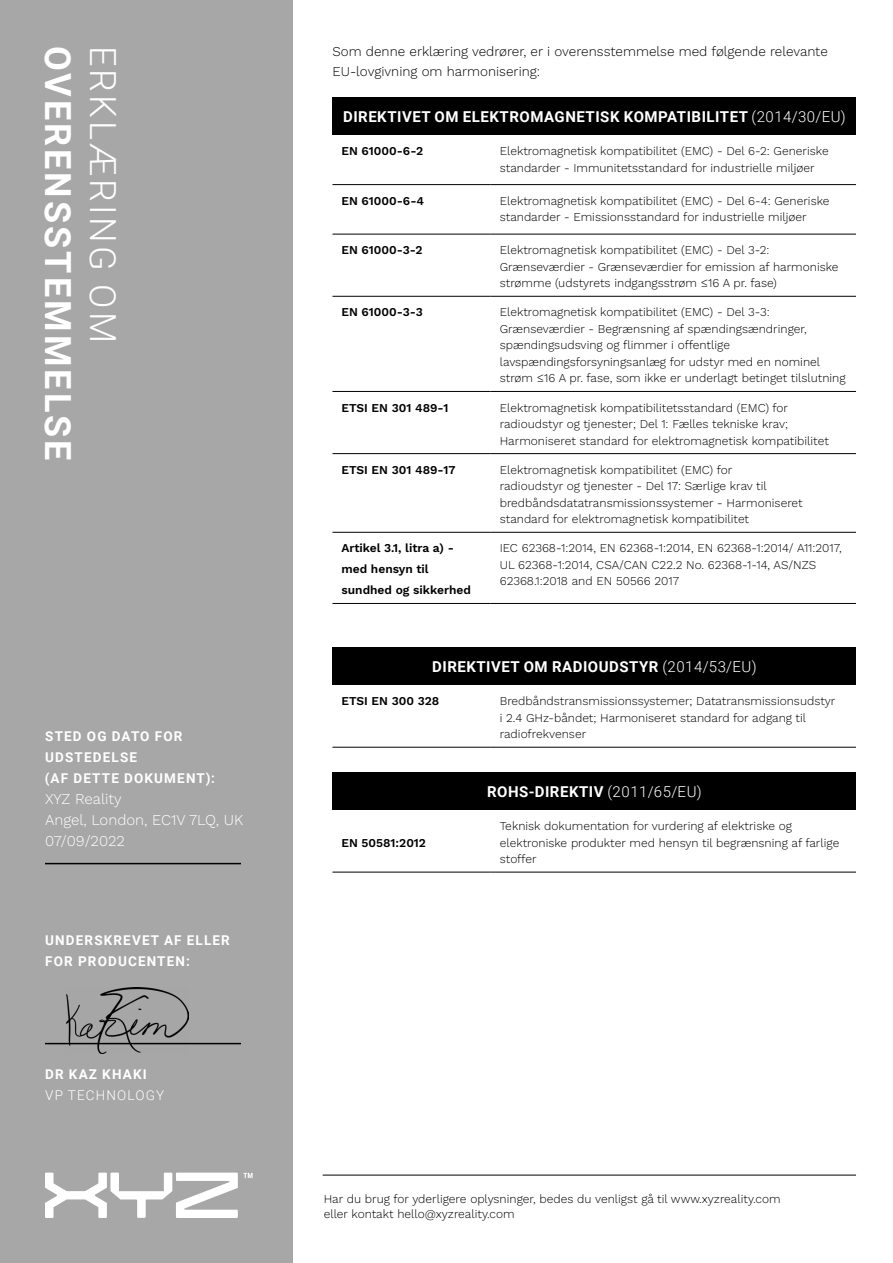
<style>
.page{position:relative;width:893px;height:1263px;background:#fff}
.page>*{position:absolute;margin:0;border:0;box-sizing:border-box;transform-origin:0 0}
.t1{font:700 36px "Roboto";letter-spacing:.085em;color:#fff}
.t2{font:300 36px "Roboto";letter-spacing:.085em;color:#fff}
.t3{font:700 15px "Roboto";letter-spacing:.035em;color:#fff}
.t4{font:300 15px/21px "Work Sans";color:#fff}
.t5{font:300 13.5px/19.5px "Work Sans";color:#000}
.t6{font:700 13.5px/21px "Roboto";letter-spacing:.085em;color:#fff}
.t7{font:300 13.5px "Roboto";letter-spacing:.085em;color:#fff}
.t8{font:300 12px/16.5px "Work Sans";color:#000}
.t9{font:600 12px/21px "Work Sans";color:#000}
.s1{font-weight:300}
</style>
<div class="page">
<div style="left:0;top:0;width:293px;height:1263px;background:#a7a7a7"></div>
<svg style="left:45px;top:1172px;width:208px;height:46px"></svg>
<hr style="left:45px;top:863px;width:196px;height:1px;background:#000">
<hr style="left:45px;top:1043px;width:196px;height:1px;background:#000">
<img style="left:67px;top:987px;width:122px;height:67px">
<div style="left:332px;top:98px;width:524px;height:37px;background:#000"></div>
<hr style="left:332px;top:184px;width:159px;height:1px;background:#000">
<hr style="left:491px;top:184px;width:365px;height:1px;background:#000">
<hr style="left:332px;top:234px;width:159px;height:1px;background:#000">
<hr style="left:491px;top:234px;width:365px;height:1px;background:#000">
<hr style="left:332px;top:296px;width:159px;height:1px;background:#000">
<hr style="left:491px;top:296px;width:365px;height:1px;background:#000">
<hr style="left:332px;top:391px;width:159px;height:1px;background:#000">
<hr style="left:491px;top:391px;width:365px;height:1px;background:#000">
<hr style="left:332px;top:453px;width:159px;height:1px;background:#000">
<hr style="left:491px;top:453px;width:365px;height:1px;background:#000">
<hr style="left:332px;top:532px;width:159px;height:1px;background:#000">
<hr style="left:491px;top:532px;width:365px;height:1px;background:#000">
<hr style="left:332px;top:603px;width:159px;height:1px;background:#000">
<hr style="left:491px;top:603px;width:365px;height:1px;background:#000">
<div style="left:332px;top:647px;width:524px;height:38px;background:#000"></div>
<hr style="left:332px;top:747px;width:159px;height:1px;background:#000">
<hr style="left:491px;top:747px;width:365px;height:1px;background:#000">
<div style="left:332px;top:772px;width:524px;height:38px;background:#000"></div>
<hr style="left:332px;top:872px;width:159px;height:1px;background:#000">
<hr style="left:491px;top:872px;width:365px;height:1px;background:#000">
<hr style="left:323px;top:1175px;width:533px;height:1px;background:#000">
<h1 class="t1" style="left:83px;top:46px;width:416px;rotate:90deg">OVERENSSTEMMELSE</h1>
<h1 class="t2" style="left:128px;top:46px;width:299px;rotate:90deg">ERKLÆRING OM</h1>
<p class="t6" style="left:45px;top:725px;width:172px">STED OG DATO FOR<br>UDSTEDELSE<br>(AF DETTE DOKUMENT):</p>
<p class="t4" style="left:45px;top:787px;width:200px">XYZ Reality<br>Angel, London, EC1V 7LQ, UK<br>07/09/2022</p>
<p class="t6" style="left:45px;top:929px;width:186px">UNDERSKREVET AF ELLER<br>FOR PRODUCENTEN:</p>
<p class="t6" style="left:45px;top:1063px;width:103px">DR KAZ KHAKI</p>
<p class="t7" style="left:45px;top:1086px;width:120px">VP TECHNOLOGY</p>
<p class="t5" style="left:332px;top:41px;width:497px">Som denne erklæring vedrører, er i overensstemmelse med følgende relevante<br>EU-lovgivning om harmonisering:</p>
<p class="t3" style="left:343px;top:106px;width:504px">DIREKTIVET OM ELEKTROMAGNETISK KOMPATIBILITET <span class="s1">(2014/30/EU)</span></p>
<p class="t9" style="left:341px;top:140px;width:83px">EN 61000-6-2</p>
<p class="t8" style="left:500px;top:142px;width:330px">Elektromagnetisk kompatibilitet (EMC) - Del 6-2: Generiske standarder - Immunitetsstandard for industrielle miljøer</p>
<p class="t9" style="left:341px;top:190px;width:84px">EN 61000-6-4</p>
<p class="t8" style="left:500px;top:192px;width:331px">Elektromagnetisk kompatibilitet (EMC) - Del 6-4: Generiske standarder - Emissionsstandard for industrielle miljøer</p>
<p class="t9" style="left:341px;top:239px;width:83px">EN 61000-3-2</p>
<p class="t8" style="left:500px;top:241px;width:340px">Elektromagnetisk kompatibilitet (EMC) - Del 3-2:<br>Grænseværdier - Grænseværdier for emission af harmoniske strømme (udstyrets indgangsstrøm ≤16 A pr. fase)</p>
<p class="t9" style="left:341px;top:301px;width:83px">EN 61000-3-3</p>
<p class="t8" style="left:500px;top:304px;width:347px">Elektromagnetisk kompatibilitet (EMC) - Del 3-3:<br>Grænseværdier - Begrænsning af spændingsændringer, spændingsudsving og flimmer i offentlige lavspændingsforsyningsanlæg for udstyr med en nominel strøm ≤16 A pr. fase, som ikke er underlagt betinget tilslutning</p>
<p class="t9" style="left:341px;top:396px;width:108px">ETSI EN 301 489-1</p>
<p class="t8" style="left:500px;top:399px;width:331px">Elektromagnetisk kompatibilitetsstandard (EMC) for radioudstyr og tjenester; Del 1: Fælles tekniske krav;<br>Harmoniseret standard for elektromagnetisk kompatibilitet</p>
<p class="t9" style="left:341px;top:459px;width:115px">ETSI EN 301 489-17</p>
<p class="t8" style="left:500px;top:461px;width:304px">Elektromagnetisk kompatibilitet (EMC) for<br>radioudstyr og tjenester - Del 17: Særlige krav til bredbåndsdatatransmissionssystemer - Harmoniseret standard for elektromagnetisk kompatibilitet</p>
<p class="t9" style="left:341px;top:537px;width:131px">Artikel 3.1, litra a) - med hensyn til sundhed og sikkerhed</p>
<p class="t8" style="left:500px;top:540px;width:343px">IEC 62368-1:2014, EN 62368-1:2014, EN 62368-1:2014/ A11:2017,<br>UL 62368-1:2014, CSA/CAN C22.2 No. 62368-1-14, AS/NZS<br>62368.1:2018 and EN 50566 2017</p>
<p class="t3" style="left:432px;top:656px;width:326px">DIREKTIVET OM RADIOUDSTYR <span class="s1">(2014/53/EU)</span></p>
<p class="t9" style="left:341px;top:690px;width:99px">ETSI EN 300 328</p>
<p class="t8" style="left:500px;top:692px;width:337px">Bredbåndstransmissionssystemer; Datatransmissionsudstyr i 2.4 GHz-båndet; Harmoniseret standard for adgang til radiofrekvenser</p>
<p class="t9" style="left:341px;top:831px;width:86px">EN 50581:2012</p>
<p class="t3" style="left:487px;top:781px;width:216px">ROHS-DIREKTIV <span class="s1">(2011/65/EU)</span></p>
<p class="t8" style="left:500px;top:817px;width:341px">Teknisk dokumentation for vurdering af elektriske og elektroniske produkter med hensyn til begrænsning af farlige stoffer</p>
<p class="t8" style="left:324px;top:1191px;width:458px;line-height:14.4px">Har du brug for yderligere oplysninger, bedes du venligst gå til www.xyzreality.com eller kontakt hello@xyzreality.com</p>
</div>
